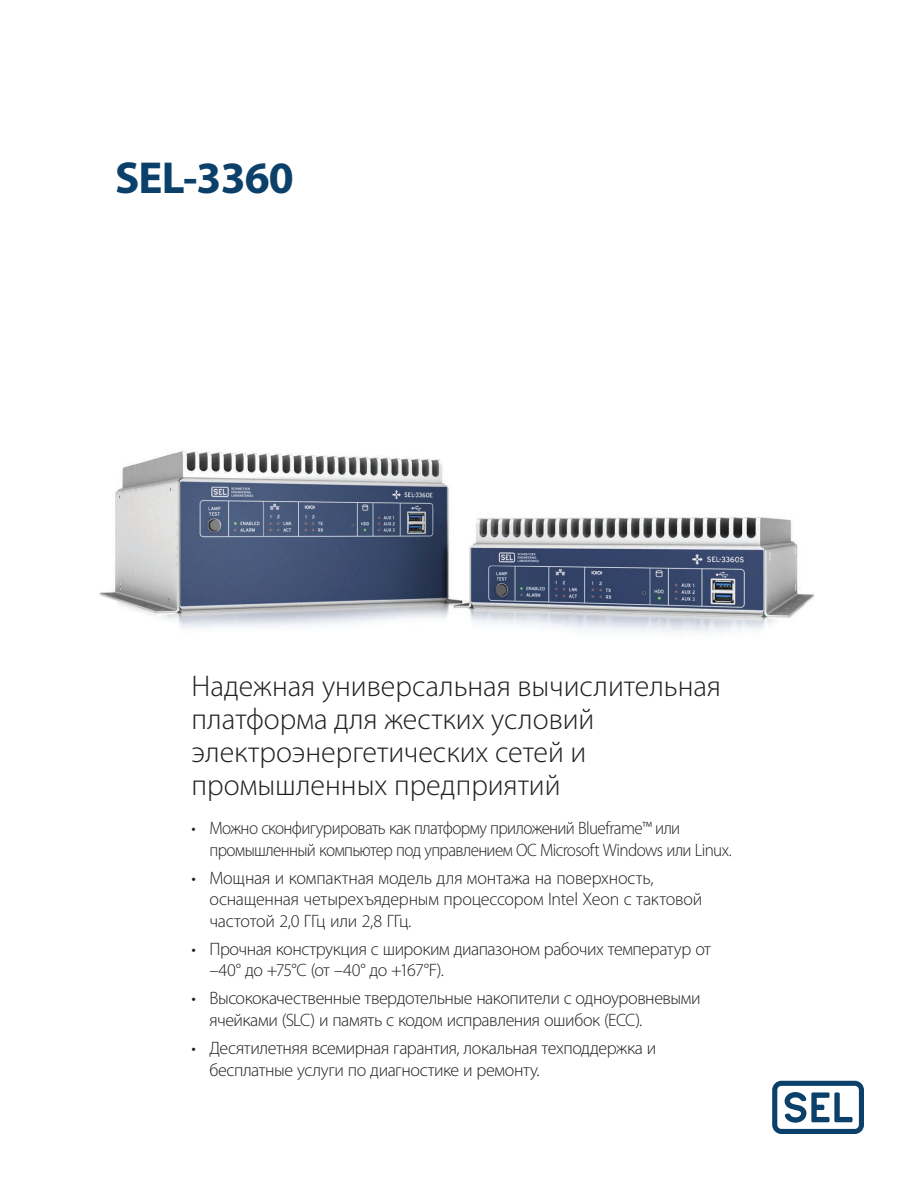
<style>
.page{position:relative;width:918px;height:1188px;background:#fff}
.page>*{position:absolute;margin:0;border:0;box-sizing:border-box;transform-origin:0 0}
.t1{font:700 45px "Myriad Pro";letter-spacing:-.02em;color:#0b406a}
.t2{font:300 30px/33px "Myriad Pro";color:#231f20}
.t3{font:300 18px/21.6px "Myriad Pro";letter-spacing:-.025em;color:#231f20}
.t4{font:300 18px/21.6px "Myriad Pro";letter-spacing:-.025em;color:#231f20;scale:.95 1}
</style>
<div class="page">
<img style="left:99px;top:451px;width:716px;height:182px">
<svg style="left:772px;top:1081px;width:92px;height:53px"></svg>
<h1 class="t1" style="left:115px;top:149px;width:180px">SEL-3360</h1>
<h2 class="t2" style="left:192px;top:670px;width:531px">Надежная универсальная вычислительная платформа для жестких условий электроэнергетических сетей и промышленных предприятий</h2>
<p class="t4" style="left:210px;top:818px;width:551px;text-indent:-18px">• Можно сконфигурировать как платформу приложений Blueframe™ или промышленный компьютер под управлением ОС Microsoft Windows или Linux.</p>
<p class="t3" style="left:210px;top:867px;width:494px;text-indent:-18px">• Мощная и компактная модель для монтажа на поверхность, оснащенная четырехъядерным процессором Intel Xeon с тактовой частотой 2,0 ГГц или 2,8 ГГц.</p>
<p class="t3" style="left:210px;top:938px;width:503px;text-indent:-18px">• Прочная конструкция с широким диапазоном рабочих температур от –40° до +75°C (от –40° до +167°F).</p>
<p class="t3" style="left:210px;top:988px;width:493px;text-indent:-18px">• Высококачественные твердотельные накопители с одноуровневыми ячейками (SLC) и память с кодом исправления ошибок (ECC).</p>
<p class="t3" style="left:210px;top:1037px;width:448px;text-indent:-18px">• Десятилетняя всемирная гарантия, локальная техподдержка и бесплатные услуги по диагностике и ремонту.</p>
</div>
